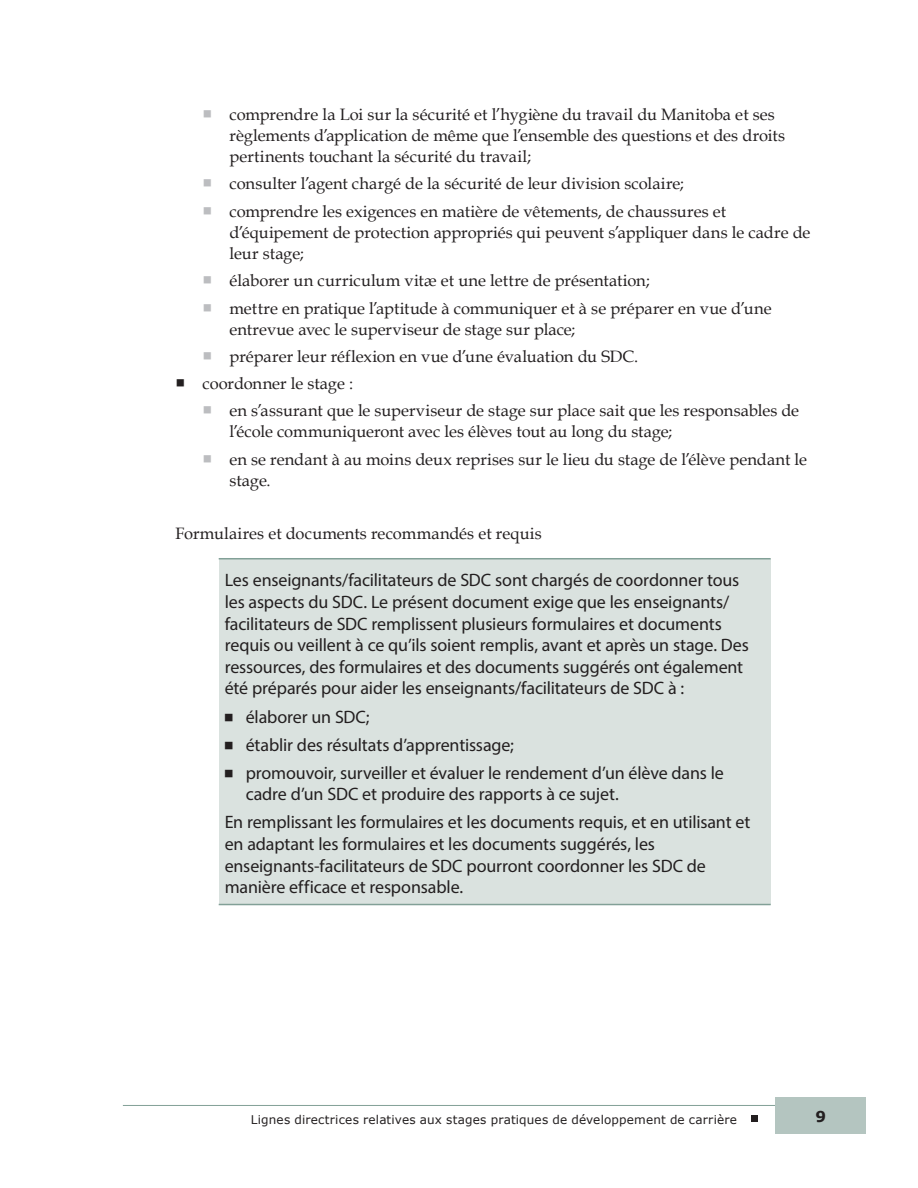
<style>
.page{position:relative;width:918px;height:1188px;background:#fff}
.page>*{position:absolute;margin:0;border:0;box-sizing:border-box;transform-origin:0 0}
.Quote_Last{font:18px/21.6px "Myriad Pro";letter-spacing:-.01em;color:#231f20}
.Paragraph___12{font:18px/21.6px "Myriad Pro";letter-spacing:-.01em;color:#231f20}
.Head_C{font:16.5px/21px "Book Antiqua";color:#231f20}
.t1{font:700 15px "Verdana";color:#231f20}
.t2{font:12px "Verdana";letter-spacing:.01em;color:#231f20}
.s1{font-family:"Arial Unicode MS";color:#bcbdc0}
.s2{font-family:"Arial Unicode MS"}
</style>
<div class="page">
<hr style="left:123px;top:1105px;width:731px;height:1px;background:#82a097">
<div style="left:775px;top:1097px;width:91px;height:37px;background:#b4c5c0"></div>
<div style="left:751px;top:1115px;width:7px;height:7px;background:#231f20"></div>
<div style="left:219px;top:559px;width:552px;height:346px;background:#dae2df"></div>
<hr style="left:219px;top:558px;width:552px;height:1px;background:#82a097">
<hr style="left:219px;top:904px;width:552px;height:1px;background:#82a097">
<p class="Head_C" style="left:229px;top:104px;width:557px;text-indent:-27px"><span class="s1">■</span> comprendre la Loi sur la sécurité et l’hygiène du travail du Manitoba et ses règlements d’application de même que l’ensemble des questions et des droits pertinents touchant la sécurité du travail;</p>
<p class="Head_C" style="left:202px;top:173px;width:483px"><span class="s1">■</span> consulter l’agent chargé de la sécurité de leur division scolaire;</p>
<p class="Head_C" style="left:229px;top:200px;width:582px;text-indent:-27px"><span class="s1">■</span> comprendre les exigences en matière de vêtements, de chaussures et d’équipement de protection appropriés qui peuvent s’appliquer dans le cadre de leur stage;</p>
<p class="Head_C" style="left:202px;top:270px;width:449px"><span class="s1">■</span> élaborer un curriculum vitæ et une lettre de présentation;</p>
<p class="Head_C" style="left:229px;top:297px;width:544px;text-indent:-27px"><span class="s1">■</span> mettre en pratique l’aptitude à communiquer et à se préparer en vue d’une entrevue avec le superviseur de stage sur place;</p>
<p class="Head_C" style="left:202px;top:346px;width:437px"><span class="s1">■</span> préparer leur réflexion en vue d’une évaluation du SDC.</p>
<p class="Head_C" style="left:176px;top:372px;width:179px"><span class="s2">■</span> coordonner le stage :</p>
<p class="Head_C" style="left:229px;top:400px;width:571px;text-indent:-27px"><span class="s1">■</span> en s’assurant que le superviseur de stage sur place sait que les responsables de l’école communiqueront avec les élèves tout au long du stage;</p>
<p class="Head_C" style="left:229px;top:448px;width:579px;text-indent:-27px"><span class="s1">■</span> en se rendant à au moins deux reprises sur le lieu du stage de l’élève pendant le stage.</p>
<h3 class="Head_C" style="left:175px;top:523px;width:368px">Formulaires et documents recommandés et requis</h3>
<p class="Quote_Last" style="left:225px;top:569px;width:526px">Les enseignants/facilitateurs de SDC sont chargés de coordonner tous les aspects du SDC. Le présent document exige que les enseignants/ facilitateurs de SDC remplissent plusieurs formulaires et documents requis ou veillent à ce qu’ils soient remplis, avant et après un stage. Des ressources, des formulaires et des documents suggérés ont également été préparés pour aider les enseignants/facilitateurs de SDC à :</p>
<p class="Paragraph___12" style="left:225px;top:705px;width:146px">■ élaborer un SDC;</p>
<p class="Paragraph___12" style="left:225px;top:734px;width:291px">■ établir des résultats d’apprentissage;</p>
<p class="Paragraph___12" style="left:246px;top:762px;width:480px;text-indent:-21px">■ promouvoir, surveiller et évaluer le rendement d’un élève dans le cadre d’un SDC et produire des rapports à ce sujet.</p>
<p class="Paragraph___12" style="left:225px;top:811px;width:527px">En remplissant les formulaires et les documents requis, et en utilisant et en adaptant les formulaires et les documents suggérés, les enseignants-facilitateurs de SDC pourront coordonner les SDC de manière efficace et responsable.</p>
<p class="t2" style="left:251px;top:1111px;width:488px">Lignes directrices relatives aux stages pratiques de développement de carrière</p>
<p class="t1" style="left:815px;top:1106px;width:12px">9</p>
</div>
